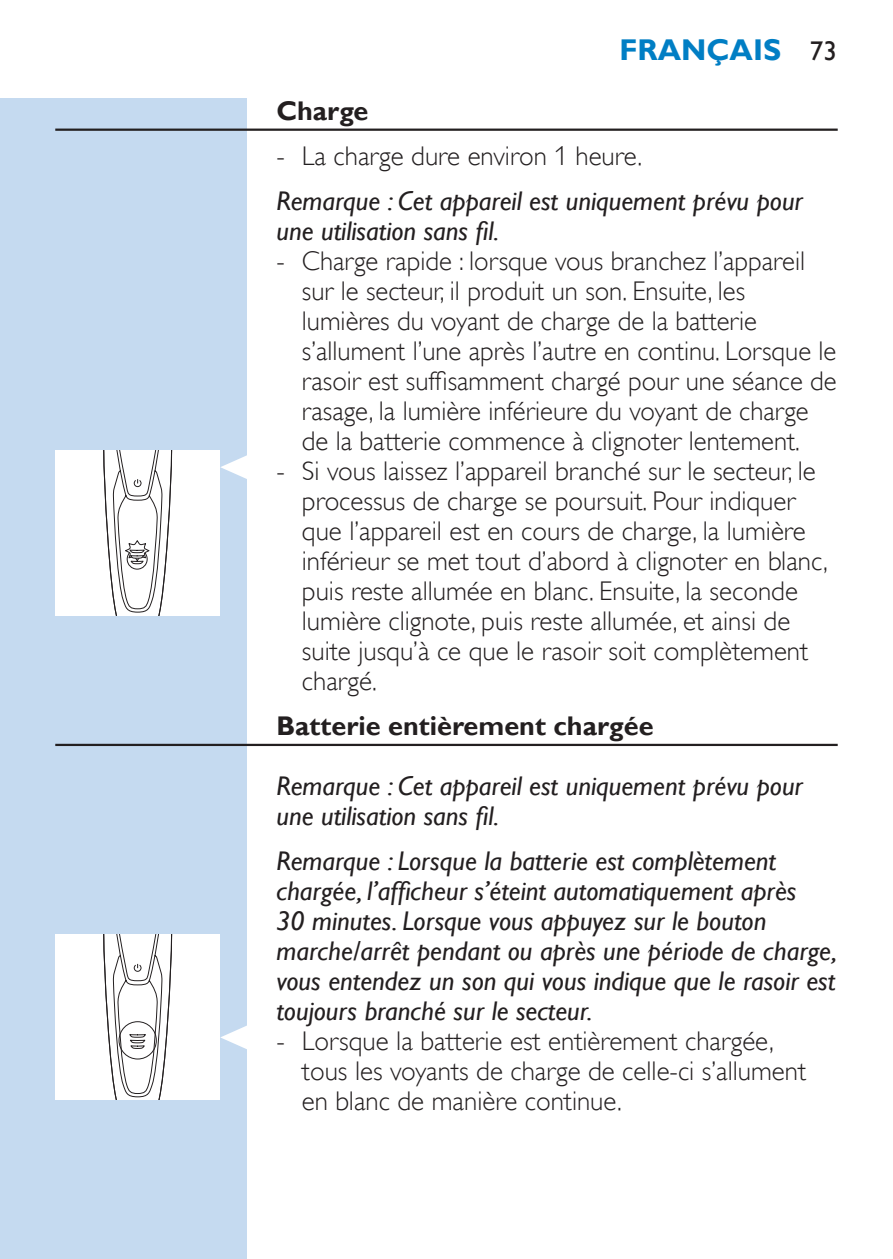
<style>
.page{position:relative;width:893px;height:1259px;background:#fff}
.page>*{position:absolute;margin:0;border:0;box-sizing:border-box;transform-origin:0 0}
.t1{font:700 30px "Gill Sans Alt One WGL";color:#007ec4}
.t2{font:27px/30px "Gill Sans Alt One WGL Light";color:#231f20}
.t3{font:italic 27px/30px "Gill Sans Alt One WGL";color:#231f20}
.t4{font:700 27px "Gill Sans Alt One WGL";color:#231f20}
.s1{font-weight:400;font-size:27px;color:#231f20}
</style>
<div class="page">
<div style="left:0;top:98px;width:247px;height:1161px;background:#c5daf0"></div>
<hr style="left:55px;top:129px;width:783px;height:2px;background:#231f20">
<hr style="left:55px;top:744px;width:783px;height:2px;background:#231f20">
<svg style="left:220px;top:455px;width:27px;height:24px"></svg>
<div style="left:55px;top:450px;width:165px;height:165px;background:#fff"></div>
<svg style="left:103px;top:450px;width:70px;height:165px"></svg>
<svg style="left:220px;top:1025px;width:27px;height:24px"></svg>
<div style="left:55px;top:935px;width:165px;height:165px;background:#fff"></div>
<svg style="left:103px;top:935px;width:70px;height:165px"></svg>
<p class="t1" style="left:619px;top:29px;width:219px">FRANÇAIS <span class="s1">73</span></p>
<p class="t4" style="left:276px;top:92px;width:94px">Charge</p>
<p class="t2" style="left:276px;top:141px;width:367px">- La charge dure environ 1 heure.</p>
<p class="t3" style="left:276px;top:186px;width:528px">Remarque : Cet appareil est uniquement prévu pour une utilisation sans fil.</p>
<p class="t2" style="left:302px;top:246px;width:536px;text-indent:-26px">- Charge rapide : lorsque vous branchez l’appareil sur le secteur, il produit un son. Ensuite, les lumières du voyant de charge de la batterie s’allument l’une après l’autre en continu. Lorsque le rasoir est suffisamment chargé pour une séance de rasage, la lumière inférieure du voyant de charge de la batterie commence à clignoter lentement.</p>
<p class="t2" style="left:302px;top:456px;width:527px;text-indent:-26px">- Si vous laissez l’appareil branché sur le secteur, le processus de charge se poursuit. Pour indiquer que l’appareil est en cours de charge, la lumière inférieur se met tout d’abord à clignoter en blanc, puis reste allumée en blanc. Ensuite, la seconde lumière clignote, puis reste allumée, et ainsi de suite jusqu’à ce que le rasoir soit complètement chargé.</p>
<p class="t4" style="left:276px;top:707px;width:379px">Batterie entièrement chargée</p>
<p class="t3" style="left:276px;top:771px;width:528px">Remarque : Cet appareil est uniquement prévu pour une utilisation sans fil.</p>
<p class="t3" style="left:276px;top:846px;width:562px">Remarque : Lorsque la batterie est complètement chargée, l’afficheur s’éteint automatiquement après<br>30 minutes. Lorsque vous appuyez sur le bouton marche/arrêt pendant ou après une période de charge, vous entendez un son qui vous indique que le rasoir est toujours branché sur le secteur.</p>
<p class="t2" style="left:302px;top:1026px;width:506px;text-indent:-26px">- Lorsque la batterie est entièrement chargée, tous les voyants de charge de celle-ci s’allument en blanc de manière continue.</p>
</div>
